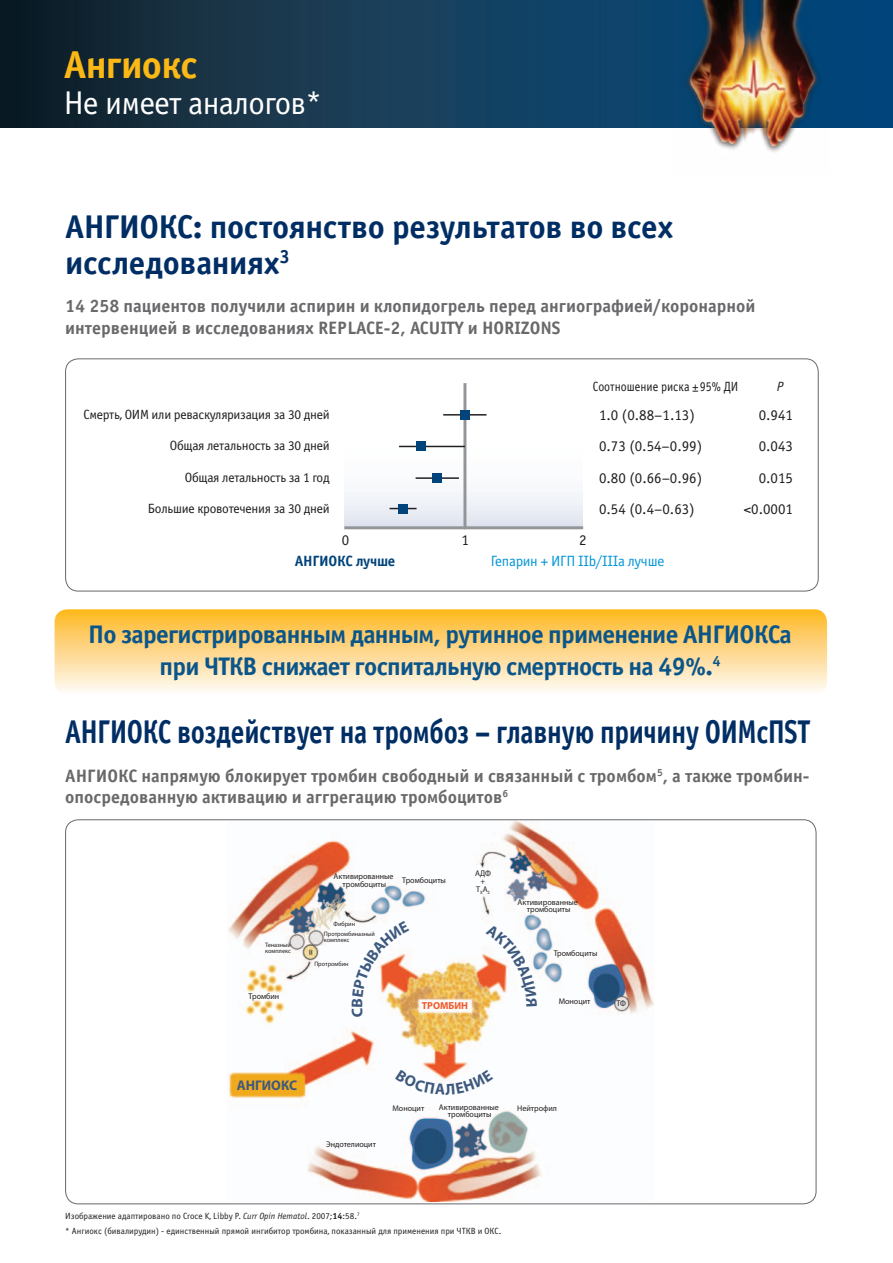
<style>
.page{position:relative;width:893px;height:1263px;background:#fff}
.page>*{position:absolute;margin:0;border:0;box-sizing:border-box;transform-origin:0 0}
.t1{font:700 39px "Officina Sans C";letter-spacing:-.02em;color:#fcb814}
.t2{font:700 33px/36px "Officina Sans C";letter-spacing:-.01em;color:#002e64}
.t3{font:700 33px "Officina Sans C";letter-spacing:-.01em;color:#002e64;scale:.83 1}
.t4{font:33px "Officina Sans C";letter-spacing:-.02em;color:#fff}
.t5{font:700 25.5px/31.5px "Officina Sans C";letter-spacing:-.03em;color:#0a558a;text-align:center}
.t6{font:700 18px/21.6px "Officina Sans C";color:#69696c}
.t7{font:14.85px "Officina Sans C";color:#201d1e}
.t8{font:14.85px "Officina Sans C";letter-spacing:-.02em;color:#0696d7}
.t9{font:700 14.85px "Officina Sans C";letter-spacing:-.02em;color:#00447b}
.t10{font:700 13.95px "Myriad Pro";color:#3d597e}
.t11{font:13.35px "Officina Sans C";letter-spacing:-.02em;color:#201d1e}
.t12{font:13.35px "Officina Sans C";color:#201d1e;scale:.89 1}
.t13{font:italic 13.35px "Officina Sans C";color:#201d1e}
.t14{font:700 10.2px "Myriad Pro";color:#f15929}
.t15{font:9px/15px "Officina Sans C";color:#231f20}
.t16{font:8.25px/7.6px "Myriad Pro";color:#231f20;text-align:center}
.t17{font:6.3px/6.3px "Myriad Pro";color:#231f20}
.s1{font-style:italic}
.s2{font-weight:700}
</style>
<div class="page">
<div style="left:344px;top:383px;width:239px;height:144px;background:linear-gradient(to bottom,#fff,#eaedf4)"></div>
<hr style="left:344px;top:526px;width:239px;height:3px;background:#939598">
<hr style="left:463px;top:383px;width:3px;height:146px;background:#939598">
<hr style="left:443px;top:414px;width:44px;height:2px;background:#231f20">
<div style="left:460px;top:410px;width:10px;height:10px;background:#00447b"></div>
<hr style="left:399px;top:446px;width:66px;height:1px;background:#231f20">
<div style="left:416px;top:441px;width:10px;height:10px;background:#00447b"></div>
<hr style="left:416px;top:477px;width:43px;height:2px;background:#231f20">
<div style="left:432px;top:473px;width:10px;height:10px;background:#00447b"></div>
<svg style="left:390px;top:508px;width:27px;height:1px"></svg>
<div style="left:398px;top:504px;width:10px;height:9px;background:#00447b"></div>
<div style="left:65px;top:358px;width:754px;height:233px;border:1px solid #69696c;border-radius:13px"></div>
<svg style="left:55px;top:609px;width:772px;height:82px;background:#fdd789"></svg>
<img style="left:228px;top:821px;width:425px;height:380px">
<svg style="left:0;top:0;width:893px;height:128px;background:#123853"></svg>
<img style="left:674px;top:0;width:155px;height:152px">
<svg style="left:351px;top:920px;width:58px;height:97px"></svg>
<svg style="left:486px;top:924px;width:51px;height:82px"></svg>
<svg style="left:395px;top:1069px;width:98px;height:26px"></svg>
<h1 class="t1" style="left:64px;top:42px;width:135px">Ангиокс</h1>
<h2 class="t4" style="left:64px;top:85px;width:260px">Не имеет аналогов*</h2>
<h2 class="t2" style="left:65px;top:209px;width:609px">АНГИОКС: постоянство результатов во всех исследованиях<sup>3</sup></h2>
<p class="t6" style="left:65px;top:296px;width:692px">14 258 пациентов получили аспирин и клопидогрель перед ангиографией/коронарной интервенцией в исследованиях REPLACE-2, ACUITY и HORIZONS</p>
<p class="t11" style="left:83px;top:407px;width:248px">Смерть, ОИМ или реваскуляризация за 30 дней</p>
<p class="t11" style="left:170px;top:438px;width:161px">Общая летальность за 30 дней</p>
<p class="t11" style="left:185px;top:470px;width:146px">Общая летальность за 1 год</p>
<p class="t11" style="left:148px;top:501px;width:183px">Большие кровотечения за 30 дней</p>
<p class="t12" style="left:593px;top:379px;width:165px">Соотношение риска ± 95% ДИ</p>
<p class="t13" style="left:777px;top:379px;width:8px">P</p>
<p class="t7" style="left:342px;top:532px;width:9px">0</p>
<p class="t7" style="left:461px;top:532px;width:9px">1</p>
<p class="t7" style="left:579px;top:532px;width:9px">2</p>
<p class="t7" style="left:599px;top:407px;width:97px">1.0 (0.88–1.13)</p>
<p class="t7" style="left:759px;top:407px;width:36px">0.941</p>
<p class="t7" style="left:599px;top:438px;width:105px">0.73 (0.54–0.99)</p>
<p class="t7" style="left:759px;top:438px;width:36px">0.043</p>
<p class="t7" style="left:599px;top:470px;width:105px">0.80 (0.66–0.96)</p>
<p class="t7" style="left:759px;top:470px;width:36px">0.015</p>
<p class="t7" style="left:599px;top:501px;width:97px">0.54 (0.4–0.63)</p>
<p class="t7" style="left:744px;top:501px;width:51px">&lt;0.0001</p>
<p class="t9" style="left:295px;top:552px;width:102px">АНГИОКС лучше</p>
<p class="t8" style="left:491px;top:552px;width:175px">Гепарин + ИГП IIb/IIIa лучше</p>
<h3 class="t5" style="left:88px;top:619px;width:705px">По зарегистрированным данным, рутинное применение АНГИОКСа при ЧТКВ снижает госпитальную смертность на 49%.<sup>4</sup></h3>
<h2 class="t3" style="left:65px;top:713px;width:899px">АНГИОКС воздействует на тромбоз – главную причину ОИМсПST</h2>
<p class="t6" style="left:65px;top:765px;width:746px">АНГИОКС напрямую блокирует тромбин свободный и связанный с тромбом<sup>5</sup>, а также тромбин&shy;опосредованную активацию и аггрегацию тромбоцитов<sup>6</sup></p>
<p class="t17" style="left:265px;top:941px;width:27px">Теназный комплекс</p>
<p class="t16" style="left:249px;top:992px;width:32px">Тромбин</p>
<p class="t16" style="left:333px;top:872px;width:62px">Активированные тромбоциты</p>
<p class="t16" style="left:402px;top:876px;width:45px">Тромбоциты</p>
<p class="t17" style="left:334px;top:920px;width:23px">Фибрин</p>
<p class="t17" style="left:324px;top:930px;width:52px">Протромбиназный комплекс</p>
<p class="t17" style="left:314px;top:960px;width:36px">Протромбин</p>
<p class="t16" style="left:475px;top:870px;width:17px">АДФ +<br>T<sub>X</sub>A<sub>2</sub></p>
<p class="t14" style="left:422px;top:999px;width:48px">ТРОМБИН</p>
<p class="t16" style="left:518px;top:898px;width:62px">Активированные тромбоциты</p>
<p class="t16" style="left:554px;top:949px;width:45px">Тромбоциты</p>
<p class="t16" style="left:559px;top:997px;width:33px">Моноцит</p>
<p class="t16" style="left:617px;top:999px;width:11px">ТФ</p>
<p class="t10" style="left:237px;top:1076px;width:62px">АНГИОКС</p>
<p class="t16" style="left:326px;top:1140px;width:51px">Эндотелиоцит</p>
<p class="t16" style="left:439px;top:1103px;width:62px">Активированные тромбоциты</p>
<p class="t16" style="left:392px;top:1104px;width:33px">Моноцит</p>
<p class="t16" style="left:517px;top:1104px;width:41px">Нейтрофил</p>
<p class="t15" style="left:65px;top:1209px;width:438px">Изображение адаптировано по Croce K, Libby P. <span class="s1">Curr Opin Hematol</span>. 2007;<span class="s2">14</span>:58.<sup>7<br></sup>* Ангиокс (бивалирудин) - единственный прямой ингибитор тромбина, показанный для применения при ЧТКВ и ОКС.</p>
</div>
